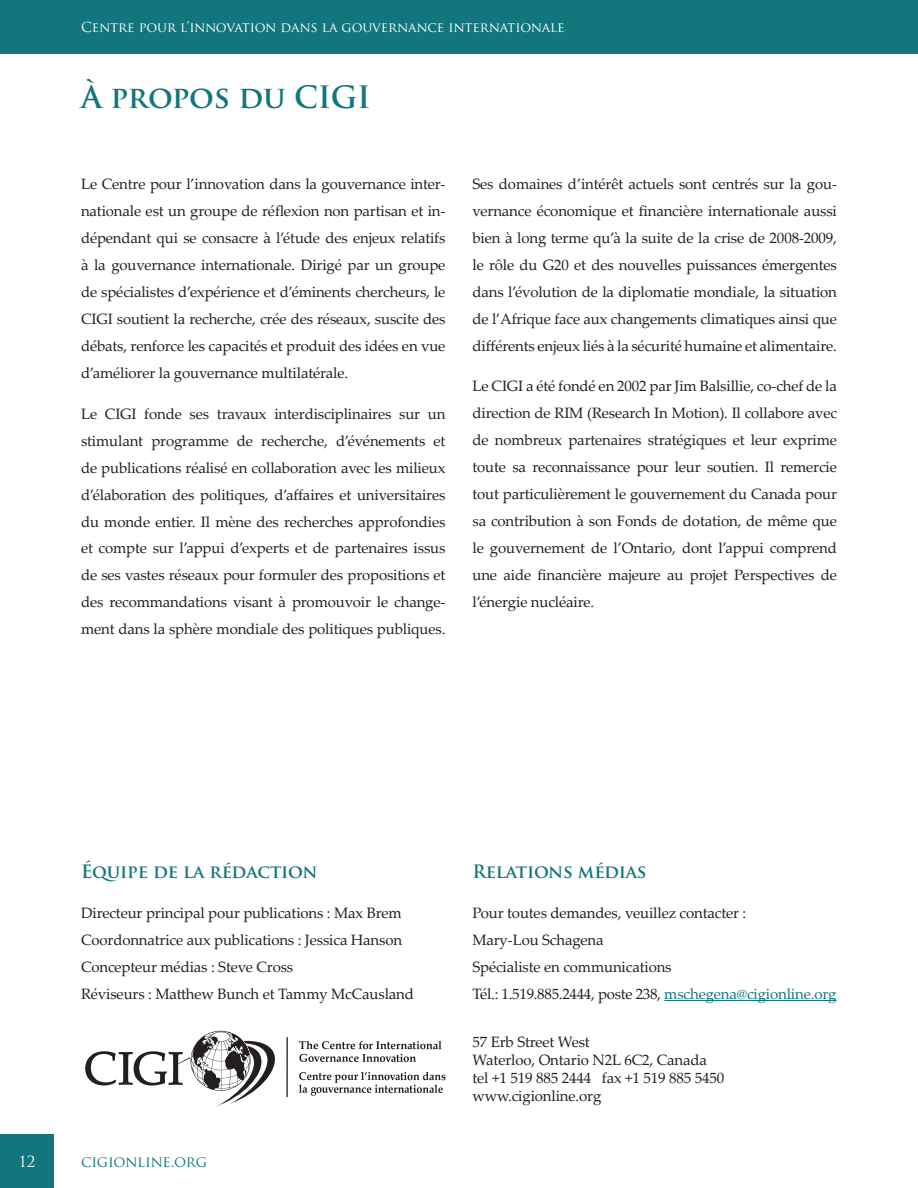
<style>
.page{position:relative;width:918px;height:1188px;background:#fff}
.page>*{position:absolute;margin:0;border:0;box-sizing:border-box;transform-origin:0 0}
.t1{font:700 30px "Trajan Pro";letter-spacing:-.01em;color:#12767c}
.t2{font:700 18px "Trajan Pro";letter-spacing:-.01em;color:#12767c}
.t3{font:15px/27px "Palatino Linotype";letter-spacing:-.01em;color:#231f20;text-align:justify}
.t4{font:15px "Trajan Pro";letter-spacing:-.025em;color:#12767c}
.t5{font:15px "Trajan Pro";color:#fff}
.t6{font:13.5px "Trajan Pro";letter-spacing:-.01em;color:#fff}
.s1{color:#12767c}
</style>
<div class="page">
<div style="left:0;top:0;width:918px;height:54px;background:#12767c"></div>
<div style="left:0;top:1134px;width:54px;height:54px;background:#12767c"></div>
<hr style="left:664px;top:1000px;width:173px;height:1px;background:#12767c">
<svg style="left:299px;top:1041px;width:147px;height:55px"></svg>
<hr style="left:286px;top:1037px;width:2px;height:60px;background:#231f20">
<svg style="left:85px;top:1031px;width:190px;height:76px"></svg>
<p class="t6" style="left:81px;top:19px;width:485px">CENTRE POUR L’INNOVATION DANS LA GOUVERNANCE INTERNATIONALE</p>
<h1 class="t1" style="left:81px;top:78px;width:291px">À propos du CIGI</h1>
<p class="t3" style="left:81px;top:170px;width:366px">Le Centre pour l’innovation dans la gouvernance inter&shy;nationale est un groupe de réflexion non partisan et in&shy;dépendant qui se consacre à l’étude des enjeux relatifs à la gouvernance internationale. Dirigé par un groupe de spécialistes d’expérience et d’éminents chercheurs, le CIGI soutient la recherche, crée des réseaux, suscite des débats, renforce les capacités et produit des idées en vue d’améliorer la gouvernance multilatérale.</p>
<p class="t3" style="left:81px;top:399px;width:366px">Le CIGI fonde ses travaux interdisciplinaires sur un stimulant programme de recherche, d’événements et de publications réalisé en collaboration avec les milieux d’élaboration des politiques, d’affaires et universitaires du monde entier. Il mène des recherches approfondies et compte sur l’appui d’experts et de partenaires issus de ses vastes réseaux pour formuler des propositions et des recommandations visant à promouvoir le change&shy;ment dans la sphère mondiale des politiques publiques.</p>
<p class="t3" style="left:472px;top:170px;width:366px">Ses domaines d’intérêt actuels sont centrés sur la gou&shy;vernance économique et financière internationale aussi bien à long terme qu’à la suite de la crise de 2008-2009, le rôle du G20 et des nouvelles puissances émergentes dans l’évolution de la diplomatie mondiale, la situation de l’Afrique face aux changements climatiques ainsi que différents enjeux liés à la sécurité humaine et alimentaire.</p>
<p class="t3" style="left:472px;top:372px;width:366px">Le CIGI a été fondé en 2002 par Jim Balsillie, co-chef de la direction de RIM (Research In Motion). Il collabore avec de nombreux partenaires stratégiques et leur exprime toute sa reconnaissance pour leur soutien. Il remercie tout particulièrement le gouvernement du Canada pour sa contribution à son Fonds de dotation, de même que le gouvernement de l’Ontario, dont l’appui comprend une aide financière majeure au projet Perspectives de l’énergie nucléaire.</p>
<p class="t2" style="left:81px;top:860px;width:238px">Équipe de la rédaction</p>
<p class="t3" style="left:81px;top:899px;width:335px;text-align:left">Directeur principal pour publications : Max Brem Coordonnatrice aux publications : Jessica Hanson Concepteur médias : Steve Cross<br>Réviseurs : Matthew Bunch et Tammy McCausland</p>
<p class="t5" style="left:19px;top:1152px;width:18px">12</p>
<p class="t4" style="left:81px;top:1152px;width:128px">CIGIONLINE.ORG</p>
<p class="t2" style="left:472px;top:860px;width:176px">Relations médias</p>
<p class="t3" style="left:472px;top:899px;width:366px;text-align:left">Pour toutes demandes, veuillez contacter :<br>Mary-Lou Schagena<br>Spécialiste en communications<br>Tél.: 1.519.885.2444, poste 238, <span class="s1">mschegena@cigionline.org</span></p>
<p class="t3" style="left:472px;top:1033px;width:253px;line-height:18px;text-align:left">57 Erb Street West<br>Waterloo, Ontario N2L 6C2, Canada tel +1 519 885 2444 fax +1 519 885 5450 www.cigionline.org</p>
</div>
